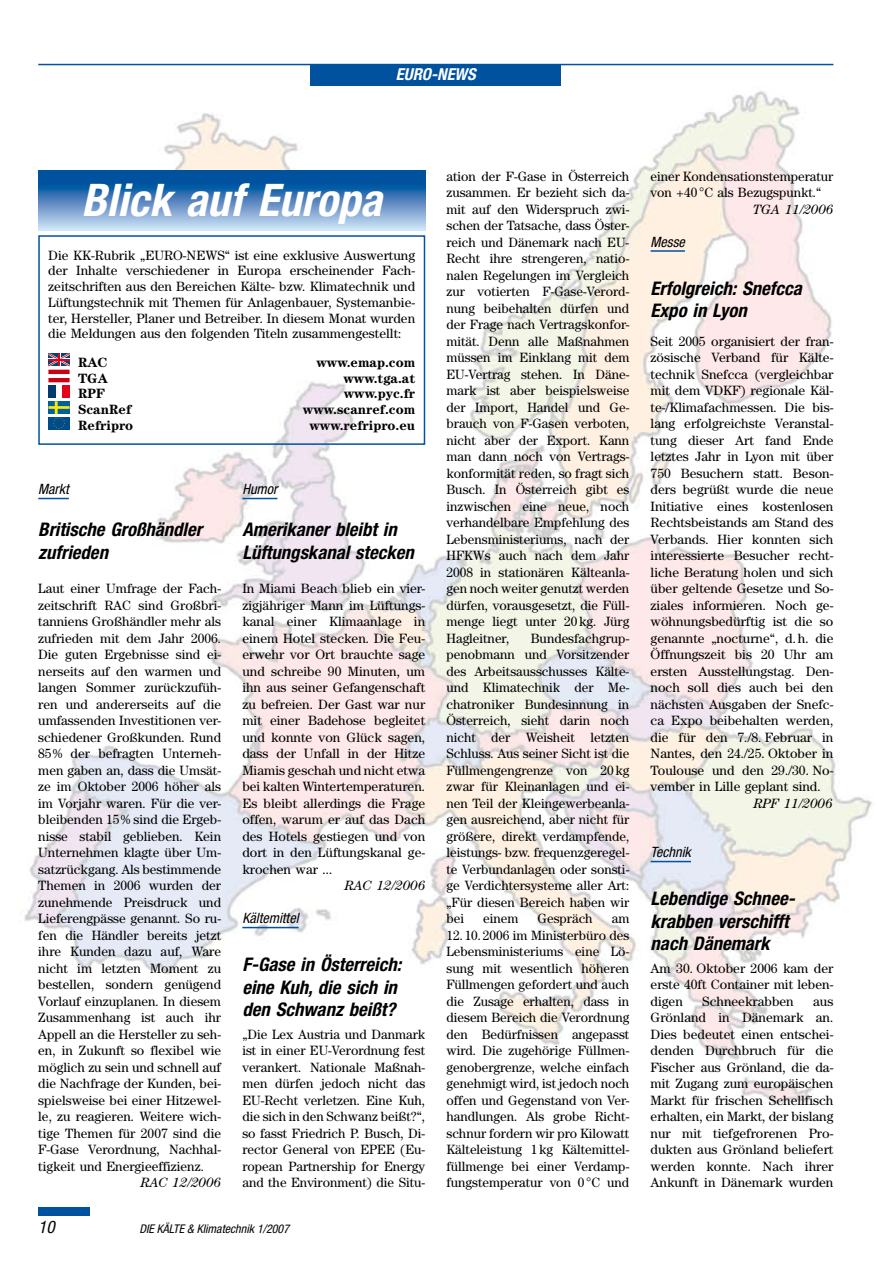
<style>
.page{position:relative;width:893px;height:1263px;background:#fff}
.page>*{position:absolute;margin:0;border:0;box-sizing:border-box;transform-origin:0 0}
.t1{font:italic 700 condensed 45px "Helvetica Neue LT Std";color:#fff}
.t2{font:italic 700 condensed 18.75px/22.5px "Helvetica Neue LT Std";color:#000}
.t3{font:italic condensed 17.25px "Helvetica Neue LT Std";color:#000}
.t4{font:italic 700 condensed 16.5px "Helvetica Neue LT Std";color:#fff}
.t5{font:italic condensed 14.25px "Helvetica Neue LT Std";color:#000}
.t6{font:13.5px/16.5px "Century Std";color:#000;text-align:justify}
.t7{font:700 13.5px "Century Std";color:#000}
.t8{font:italic 13.5px "Century Std";color:#000}
.t9{font:italic condensed 12px "Helvetica Neue LT Std";color:#000}
</style>
<div class="page">
<img style="left:24px;top:85px;width:849px;height:1020px">
<div style="left:310px;top:65px;width:251px;height:20px;background:#00519e"></div>
<hr style="left:38px;top:64px;width:795px;height:1px;background:#00519e">
<svg style="left:38px;top:170px;width:387px;height:60px;background:#5288c0"></svg>
<div style="left:38px;top:1208px;width:51px;height:8px;background:#00519e"></div>
<div style="left:38px;top:235px;width:387px;height:210px;border:2px solid #00519e"></div>
<hr style="left:38px;top:498px;width:31px;height:1px;background:#00519e">
<hr style="left:242px;top:498px;width:35px;height:1px;background:#00519e">
<hr style="left:242px;top:927px;width:57px;height:1px;background:#00519e">
<hr style="left:651px;top:250px;width:34px;height:2px;background:#00519e">
<hr style="left:651px;top:861px;width:40px;height:1px;background:#00519e">
<svg style="left:48px;top:354px;width:22px;height:12px"></svg>
<svg style="left:55px;top:385px;width:8px;height:13px"></svg>
<div style="left:48px;top:385px;width:7px;height:13px;background:#003a6f"></div>
<div style="left:63px;top:385px;width:7px;height:13px;background:#e2001a"></div>
<svg style="left:48px;top:401px;width:22px;height:28px"></svg>
<div style="left:48px;top:370px;width:22px;height:12px;background:#fff"></div>
<hr style="left:48px;top:378px;width:22px;height:4px;background:#ca0019">
<hr style="left:48px;top:370px;width:22px;height:4px;background:#ca0019">
<p class="t4" style="left:396px;top:64px;width:81px">EURO-NEWS</p>
<h1 class="t1" style="left:82px;top:173px;width:302px">Blick auf Europa</h1>
<p class="t6" style="left:48px;top:247px;width:368px;line-height:15.8px;text-align:left">Die KK-Rubrik „EURO-NEWS“ ist eine exklusive Auswertung der Inhalte verschiedener in Europa erscheinender Fach&shy;zeitschriften aus den Bereichen Kälte- bzw. Klimatechnik und Lüftungstechnik mit Themen für Anlagenbauer, Systemanbie&shy;ter, Hersteller, Planer und Betreiber. In diesem Monat wurden die Meldungen aus den folgenden Titeln zusammengestellt:</p>
<p class="t7" style="left:78px;top:354px;width:31px">RAC</p>
<p class="t7" style="left:316px;top:354px;width:100px">www.emap.com</p>
<p class="t7" style="left:78px;top:370px;width:31px">TGA</p>
<p class="t7" style="left:343px;top:370px;width:73px">www.tga.at</p>
<p class="t7" style="left:78px;top:386px;width:29px">RPF</p>
<p class="t7" style="left:344px;top:386px;width:73px">www.pyc.fr</p>
<p class="t7" style="left:78px;top:401px;width:55px">ScanRef</p>
<p class="t7" style="left:303px;top:401px;width:114px">www.scanref.com</p>
<p class="t7" style="left:78px;top:417px;width:57px">Refripro</p>
<p class="t7" style="left:309px;top:417px;width:107px">www.refripro.eu</p>
<p class="t5" style="left:38px;top:481px;width:32px">Markt</p>
<h2 class="t2" style="left:38px;top:518px;width:165px">Britische Großhändler zufrieden</h2>
<p class="t6" style="left:38px;top:580px;width:184px">Laut einer Umfrage der Fach&shy;zeitschrift RAC sind Großbri&shy;tanniens Großhändler mehr als zufrieden mit dem Jahr 2006.<br>Die guten Ergebnisse sind ei&shy;nerseits auf den warmen und langen Sommer zurückzufüh&shy;ren und andererseits auf die umfassenden Investitionen ver&shy;schiedener Großkunden. Rund 85% der befragten Unterneh&shy;men gaben an, dass die Umsät&shy;ze im Oktober 2006 höher als im Vorjahr waren. Für die ver&shy;bleibenden 15% sind die Ergeb&shy;nisse stabil geblieben. Kein Unternehmen klagte über Um&shy;satzrückgang. Als bestimmende Themen in 2006 wurden der zunehmende Preisdruck und Lieferengpässe genannt. So ru&shy;fen die Händler bereits jetzt ihre Kunden dazu auf, Ware nicht im letzten Moment zu bestellen, sondern genügend Vorlauf einzuplanen. In diesem Zusammenhang ist auch ihr Appell an die Hersteller zu seh&shy;en, in Zukunft so flexibel wie möglich zu sein und schnell auf die Nachfrage der Kunden, bei&shy;spielsweise bei einer Hitzewel&shy;le, zu reagieren. Weitere wich&shy;tige Themen für 2007 sind die F-Gase Verordnung, Nachhal&shy;tigkeit und Energieeffizienz.</p>
<p class="t8" style="left:140px;top:1175px;width:82px">RAC 12/2006</p>
<p class="t5" style="left:242px;top:481px;width:37px">Humor</p>
<h2 class="t2" style="left:242px;top:518px;width:173px">Amerikaner bleibt in<br>Lüftungskanal stecken</h2>
<p class="t6" style="left:242px;top:580px;width:184px">In Miami Beach blieb ein vier&shy;zigjähriger Mann im Lüftungs&shy;kanal einer Klimaanlage in einem Hotel stecken. Die Feu&shy;erwehr vor Ort brauchte sage und schreibe 90 Minuten, um ihn aus seiner Gefangenschaft zu befreien. Der Gast war nur mit einer Badehose begleitet und konnte von Glück sagen, dass der Unfall in der Hitze Miamis geschah und nicht etwa bei kalten Wintertemperaturen.<br>Es bleibt allerdings die Frage offen, warum er auf das Dach des Hotels gestiegen und von dort in den Lüftungskanal ge&shy;krochen war ...</p>
<p class="t8" style="left:345px;top:878px;width:82px">RAC 12/2006</p>
<p class="t5" style="left:242px;top:910px;width:58px">Kältemittel</p>
<h2 class="t2" style="left:242px;top:954px;width:160px">F-Gase in Österreich: eine Kuh, die sich in den Schwanz beißt?</h2>
<p class="t6" style="left:242px;top:1026px;width:184px">„Die Lex Austria und Danmark ist in einer EU-Verordnung fest verankert. Nationale Maßnah&shy;men dürfen jedoch nicht das EU-Recht verletzen. Eine Kuh, die sich in den Schwanz beißt?“, so fasst Friedrich P. Busch, Di&shy;rector General von EPEE (Eu&shy;ropean Partnership for Energy and the Environment) die Situ-</p>
<p class="t3" style="left:38px;top:1217px;width:18px">10</p>
<p class="t9" style="left:139px;top:1222px;width:151px">DIE KÄLTE &amp; Klimatechnik 1/2007</p>
<p class="t6" style="left:446px;top:168px;width:184px">ation der F-Gase in Österreich zusammen. Er bezieht sich da&shy;mit auf den Widerspruch zwi&shy;schen der Tatsache, dass Öster&shy;reich und Dänemark nach EU-Recht ihre strengeren, natio&shy;nalen Regelungen im Vergleich zur votierten F-Gase-Verord&shy;nung beibehalten dürfen und der Frage nach Vertragskonfor&shy;mität. Denn alle Maßnahmen müssen im Einklang mit dem EU-Vertrag stehen. In Däne&shy;mark ist aber beispielsweise der Import, Handel und Ge&shy;brauch von F-Gasen verboten, nicht aber der Export. Kann man dann noch von Vertrags&shy;konformität reden, so fragt sich Busch. In Österreich gibt es inzwischen eine neue, noch verhandelbare Empfehlung des Lebensministeriums, nach der HFKWs auch nach dem Jahr 2008 in stationären Kälteanla&shy;gen noch weiter genutzt werden dürfen, vorausgesetzt, die Füll&shy;menge liegt unter 20kg. Jürg Hagleitner,</p>
<p class="t6" style="left:446px;top:630px;width:184px;text-indent:84px">Bundesfachgrup&shy;penobmann und Vorsitzender des Arbeitsausschusses Kälte&shy;und Klimatechnik der Me&shy;chatroniker Bundesinnung in Österreich, sieht darin noch nicht der Weisheit letzten Schluss. Aus seiner Sicht ist die Füllmengengrenze von 20kg zwar für Kleinanlagen und ei&shy;nen Teil der Kleingewerbeanla&shy;gen ausreichend, aber nicht für größere, direkt verdampfende, leistungs- bzw. frequenzgeregel&shy;te Verbundanlagen oder sonsti&shy;ge Verdichtersysteme aller Art: „Für diesen Bereich haben wir bei</p>
<p class="t6" style="left:483px;top:910px;width:37px">einem</p>
<p class="t6" style="left:537px;top:910px;width:57px">Gespräch</p>
<p class="t6" style="left:446px;top:910px;width:184px;text-indent:165px">am 12.10.2006 im Ministerbüro des Lebensministeriums eine Lö&shy;sung mit wesentlich höheren Füllmengen gefordert und auch die Zusage erhalten, dass in diesem Bereich die Verordnung den Bedürfnissen angepasst wird. Die zugehörige Füllmen&shy;genobergrenze, welche einfach genehmigt wird, ist jedoch noch offen und Gegenstand von Ver&shy;handlungen. Als grobe Richt&shy;schnur fordern wir pro Kilowatt Kälteleistung 1kg Kältemittel&shy;füllmenge bei einer Verdamp&shy;fungstemperatur von 0°C und</p>
<p class="t6" style="left:651px;top:168px;width:184px">einer Kondensationstemperatur von +40°C als Bezugspunkt.“</p>
<p class="t8" style="left:753px;top:201px;width:82px">TGA 11/2006</p>
<p class="t5" style="left:651px;top:234px;width:36px">Messe</p>
<h2 class="t2" style="left:651px;top:277px;width:153px">Erfolgreich: Snefcca<br>Expo in Lyon</h2>
<p class="t6" style="left:651px;top:333px;width:184px">Seit 2005 organisiert der fran&shy;zösische Verband für Kälte&shy;technik Snefcca (vergleichbar mit dem VDKF) regionale Käl&shy;te-/Klimafachmessen. Die bis&shy;lang erfolgreichste Veranstal&shy;tung dieser Art fand Ende letztes Jahr in Lyon mit über 750 Besuchern statt. Beson&shy;ders begrüßt wurde die neue Initiative eines kostenlosen Rechtsbeistands am Stand des Verbands. Hier konnten sich interessierte Besucher recht&shy;liche Beratung holen und sich über geltende Gesetze und So&shy;ziales informieren. Noch ge&shy;wöhnungsbedürftig ist die so genannte „nocturne“, d.h. die Öffnungszeit bis 20 Uhr am ersten Ausstellungstag. Den&shy;noch soll dies auch bei den nächsten Ausgaben der Snefc&shy;ca Expo beibehalten werden, die für den 7./8. Februar in Nantes, den 24./25. Oktober in Toulouse und den 29./30. No&shy;vember in Lille geplant sind.</p>
<p class="t8" style="left:753px;top:795px;width:81px">RPF 11/2006</p>
<p class="t5" style="left:651px;top:844px;width:42px">Technik</p>
<h2 class="t2" style="left:651px;top:888px;width:146px">Lebendige Schnee&shy;krabben verschifft nach Dänemark</h2>
<p class="t6" style="left:651px;top:960px;width:184px">Am 30. Oktober 2006 kam der erste 40ft Container mit leben&shy;digen</p>
<p class="t6" style="left:702px;top:993px;width:93px">Schneekrabben</p>
<p class="t6" style="left:651px;top:993px;width:184px;text-indent:163px">aus Grönland in Dänemark an.<br>Dies bedeutet einen entschei&shy;denden Durchbruch für die Fischer aus Grönland, die da&shy;mit Zugang zum europäischen Markt für frischen Schellfisch erhalten, ein Markt, der bislang nur mit tiefgefrorenen Pro&shy;dukten aus Grönland beliefert werden konnte. Nach ihrer Ankunft in Dänemark wurden</p>
</div>
